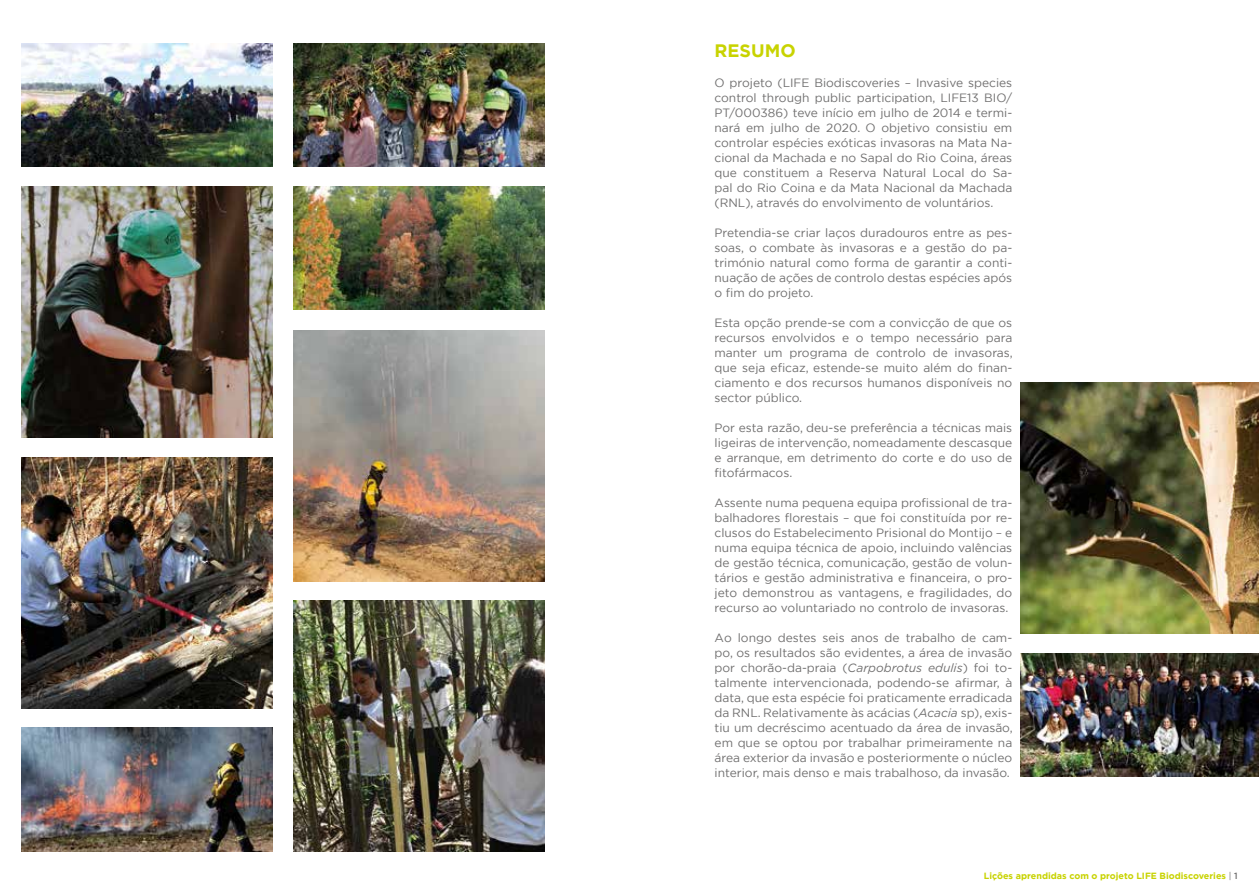
<style>
.page{position:relative;width:1259px;height:893px;background:#fff}
.page>*{position:absolute;margin:0;border:0;box-sizing:border-box;transform-origin:0 0}
.t1{font:700 18px "Gotham";color:#c8d300}
.t2{font:12px/15px "Gotham";color:#706f6f;text-align:justify}
.t3{font:700 9px "Gotham";color:#c8d300}
.s1{font-style:italic}
.s2{font-weight:400;color:#706f6f}
.s3{font-weight:500;color:#706f6f}
</style>
<div class="page">
<img style="left:21px;top:43px;width:251px;height:124px">
<img style="left:293px;top:43px;width:251px;height:124px">
<img style="left:293px;top:186px;width:251px;height:124px">
<img style="left:21px;top:728px;width:251px;height:123px">
<img style="left:293px;top:330px;width:251px;height:251px">
<img style="left:293px;top:600px;width:251px;height:251px">
<img style="left:21px;top:457px;width:251px;height:251px">
<img style="left:21px;top:186px;width:251px;height:251px">
<img style="left:1020px;top:653px;width:239px;height:124px">
<img style="left:1020px;top:383px;width:239px;height:251px">
<h1 class="t1" style="left:714px;top:39px;width:83px">RESUMO</h1>
<p class="t2" style="left:714px;top:75px;width:299px">O projeto (LIFE Biodiscoveries – Invasive species control through public participation, LIFE13 BIO/ PT/000386) teve início em julho de 2014 e termi&shy;nará em julho de 2020. O objetivo consistiu em controlar espécies exóticas invasoras na Mata Na&shy;cional da Machada e no Sapal do Rio Coina, áreas que constituem a Reserva Natural Local do Sa&shy;pal do Rio Coina e da Mata Nacional da Machada (RNL), através do envolvimento de voluntários.</p>
<p class="t2" style="left:714px;top:225px;width:299px">Pretendia-se criar laços duradouros entre as pes&shy;soas, o combate às invasoras e a gestão do pa&shy;trimónio natural como forma de garantir a conti&shy;nuação de ações de controlo destas espécies após o fim do projeto.</p>
<p class="t2" style="left:714px;top:315px;width:300px">Esta opção prende-se com a convicção de que os recursos envolvidos e o tempo necessário para manter um programa de controlo de invasoras, que seja eficaz, estende-se muito além do finan&shy;ciamento e dos recursos humanos disponíveis no sector público.</p>
<p class="t2" style="left:714px;top:420px;width:299px">Por esta razão, deu-se preferência a técnicas mais ligeiras de intervenção, nomeadamente descasque e arranque, em detrimento do corte e do uso de fitofármacos.</p>
<p class="t2" style="left:714px;top:495px;width:299px">Assente numa pequena equipa profissional de tra&shy;balhadores florestais – que foi constituída por re&shy;clusos do Estabelecimento Prisional do Montijo – e numa equipa técnica de apoio, incluindo valências de gestão técnica, comunicação, gestão de volun&shy;tários e gestão administrativa e financeira, o pro&shy;jeto demonstrou as vantagens, e fragilidades, do recurso ao voluntariado no controlo de invasoras.</p>
<p class="t2" style="left:714px;top:630px;width:300px">Ao longo destes seis anos de trabalho de cam&shy;po, os resultados são evidentes, a área de invasão por chorão-da-praia (<span class="s1">Carpobrotus edulis</span>) foi to&shy;talmente intervencionada, podendo-se afirmar, à data, que esta espécie foi praticamente erradicada da RNL. Relativamente às acácias (<span class="s1">Acacia</span> sp), exis&shy;tiu um decréscimo acentuado da área de invasão, em que se optou por trabalhar primeiramente na área exterior da invasão e posteriormente o núcleo interior, mais denso e mais trabalhoso, da invasão.</p>
<p class="t3" style="left:984px;top:870px;width:255px">Lições aprendidas com o projeto LIFE Biodiscoveries <span class="s2">|</span> <span class="s3">1</span></p>
</div>
